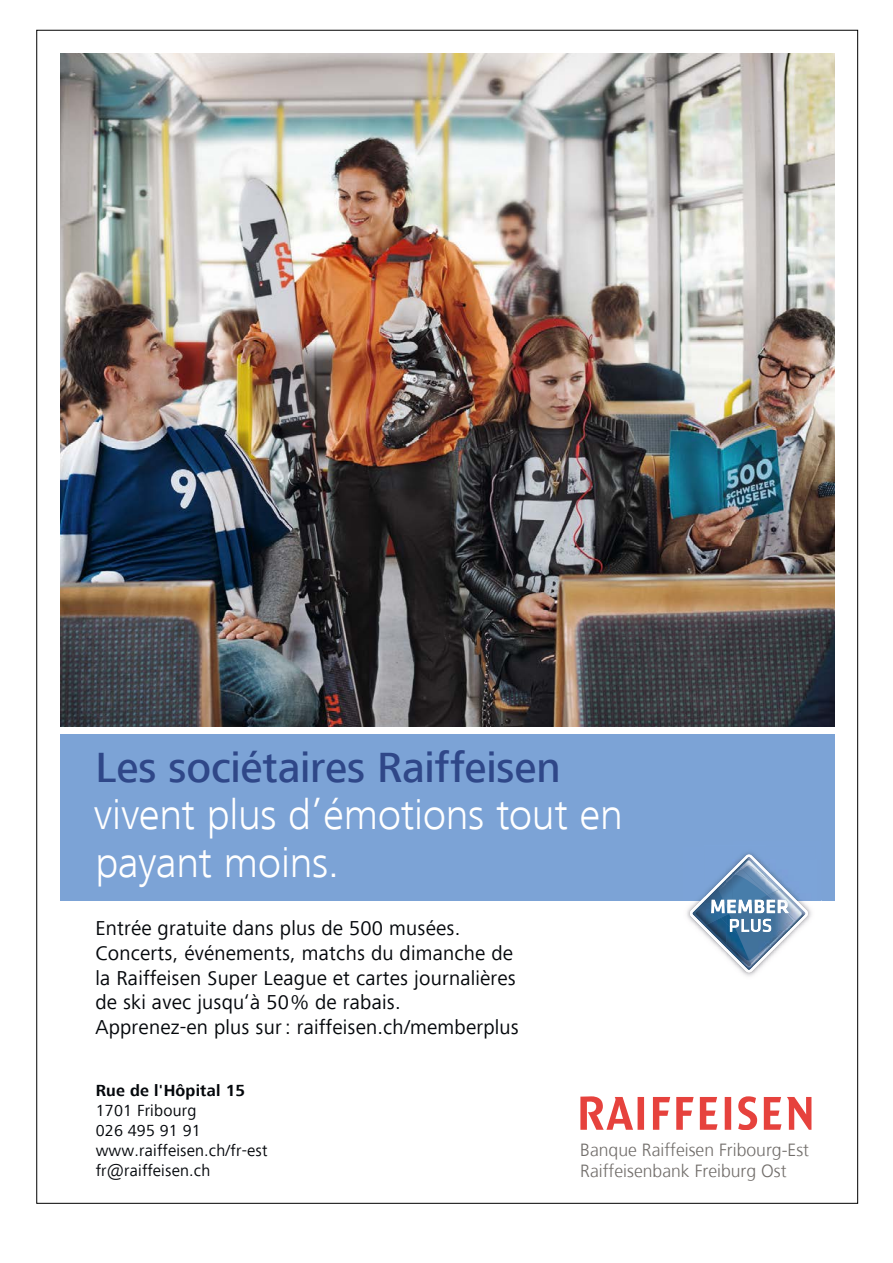
<style>
.page{position:relative;width:893px;height:1263px;background:#fff}
.page>*{position:absolute;margin:0;border:0;box-sizing:border-box;transform-origin:0 0}
.t1{font:300 43.5px/47.5px "Frutiger Next LT";letter-spacing:-.01em;color:#fff}
.t2{font:500 43.5px "Frutiger Next LT";letter-spacing:-.005em;color:#2f4788}
.t3{font:20.7px/24.9px "Frutiger Next Com";letter-spacing:.01em;color:#04070b}
.t4{font:300 17.55px/21.1px "Frutiger";color:#716d6a}
.t5{font:16.5px/19.8px "Frutiger Next Com";letter-spacing:.015em;color:#04070b}
.t6{font:700 16.5px "Frutiger Next Com";letter-spacing:.015em;color:#04070b}
</style>
<div class="page">
<div style="left:60px;top:734px;width:775px;height:167px;background:#7ca3d6"></div>
<svg style="left:580px;top:1096px;width:231px;height:34px"></svg>
<img style="left:687px;top:907px;width:3px;height:13px">
<img style="left:808px;top:907px;width:4px;height:13px">
<svg style="left:690px;top:854px;width:118px;height:119px"></svg>
<img style="left:741px;top:860px;width:24px;height:18px">
<img style="left:60px;top:54px;width:775px;height:672px">
<h1 class="t2" style="left:95px;top:743px;width:467px">Les sociétaires Raiffeisen</h1>
<h1 class="t1" style="left:94px;top:791px;width:531px">vivent plus d’émotions tout en payant moins.</h1>
<p class="t3" style="left:95px;top:915px;width:425px">Entrée gratuite dans plus de 500 musées.<br>Concerts, événements, matchs du dimanche de la Raiffeisen Super League et cartes journalières de ski avec jusqu‘à 50% de rabais.<br>Apprenez-en plus sur: raiffeisen.ch/memberplus</p>
<p class="t6" style="left:96px;top:1081px;width:151px">Rue de l'Hôpital 15</p>
<p class="t5" style="left:96px;top:1101px;width:173px">1701 Fribourg<br>026 495 91 91 www.raiffeisen.ch/fr-est fr@raiffeisen.ch</p>
<p class="t4" style="left:580px;top:1139px;width:230px">Banque Raiffeisen Fribourg-Est<br>Raiffeisenbank Freiburg Ost</p>
</div>
